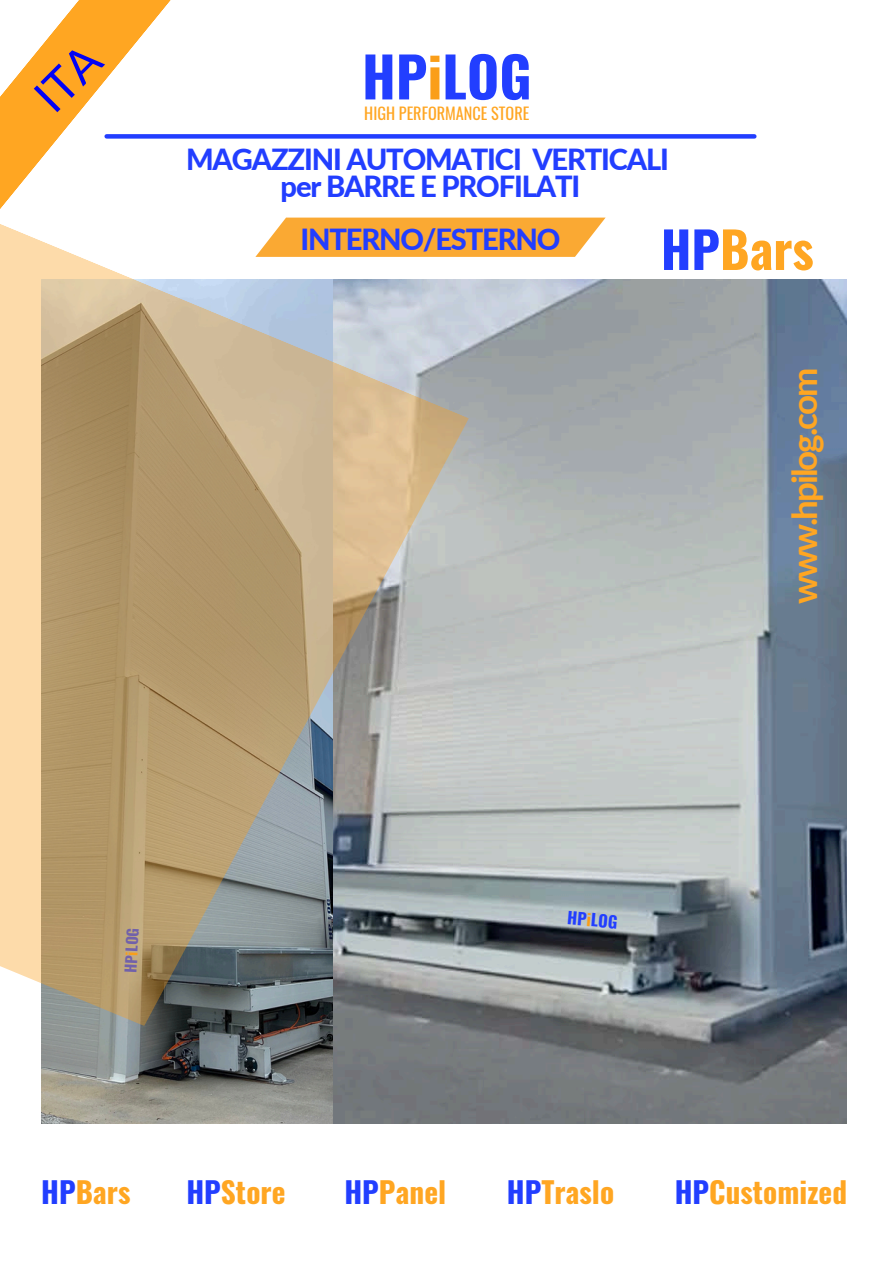
<style>
.page{position:relative;width:894px;height:1264px;background:#fff}
.page>*{position:absolute;margin:0;border:0;box-sizing:border-box;transform-origin:0 0}
.t1{font:700 55.5px "Oswald";color:#223eff}
.t2{font:700 49.95px "Oswald";color:#ffa622}
.t3{font:700 34.95px "Lato";letter-spacing:-.06em;color:#ffa622}
.t4{font:700 29.25px "Oswald";color:#ffa622}
.t5{font:800 29.1px/27px "Lato";letter-spacing:-.04em;color:#223eff;text-align:center}
.t6{font:700 16.35px "Oswald";color:#223eff}
.t7{font:16.2px "Oswald";color:#ffa622}
.t8{font:700 14.7px "Oswald";color:#223eff}
.s1{color:#fa9e19}
.s2{color:#223eff}
</style>
<div class="page">
<div style="left:107px;top:134px;width:647px;height:5px;background:#223eff"></div>
<img style="left:333px;top:279px;width:512px;height:844px">
<img style="left:41px;top:1025px;width:292px;height:98px">
<svg style="left:469px;top:217px;width:136px;height:40px;background:#fab34c"></svg>
<svg style="left:0;top:217px;width:469px;height:808px;background:#b8a88c"></svg>
<svg style="left:0;top:0;width:237px;height:255px"></svg>
<svg style="left:33px;top:41px;width:72px;height:71px;background:#ffae37"></svg>
<h5 class="t1" style="left:362px;top:33px;width:171px">HP<span class="s1">i</span>LOG</h5>
<h5 class="t7" style="left:364px;top:101px;width:166px">HIGH PERFORMANCE STORE</h5>
<p class="t5" style="left:186px;top:145px;width:484px">MAGAZZINI AUTOMATICI VERTICALI per BARRE E PROFILATI</p>
<h2 class="t2" style="left:660px;top:210px;width:154px"><span class="s2">HP</span>Bars</h2>
<h5 class="t5" style="left:300px;top:226px;width:261px">INTERNO/ESTERNO</h5>
<h4 class="t8" style="left:119px;top:972px;width:47px;rotate:-87deg">HP<span class="s1">i</span>LOG</h4>
<h1 class="t6" style="left:568px;top:904px;width:52px;rotate:5deg">HP<span class="s1">i</span>LOG</h1>
<p class="t3" style="left:782px;top:604px;width:238px;rotate:-90deg">www.hpilog.com</p>
<h5 class="t4" style="left:41px;top:1168px;width:91px"><span class="s2">HP</span>Bars</h5>
<p class="t4" style="left:186px;top:1168px;width:100px"><span class="s2">HP</span>Store</p>
<p class="t4" style="left:344px;top:1168px;width:103px"><span class="s2">HP</span>Panel</p>
<h3 class="t4" style="left:506px;top:1168px;width:109px"><span class="s2">HP</span>Traslo</h3>
<p class="t4" style="left:674px;top:1168px;width:174px"><span class="s2">HP</span>Customized</p>
</div>
